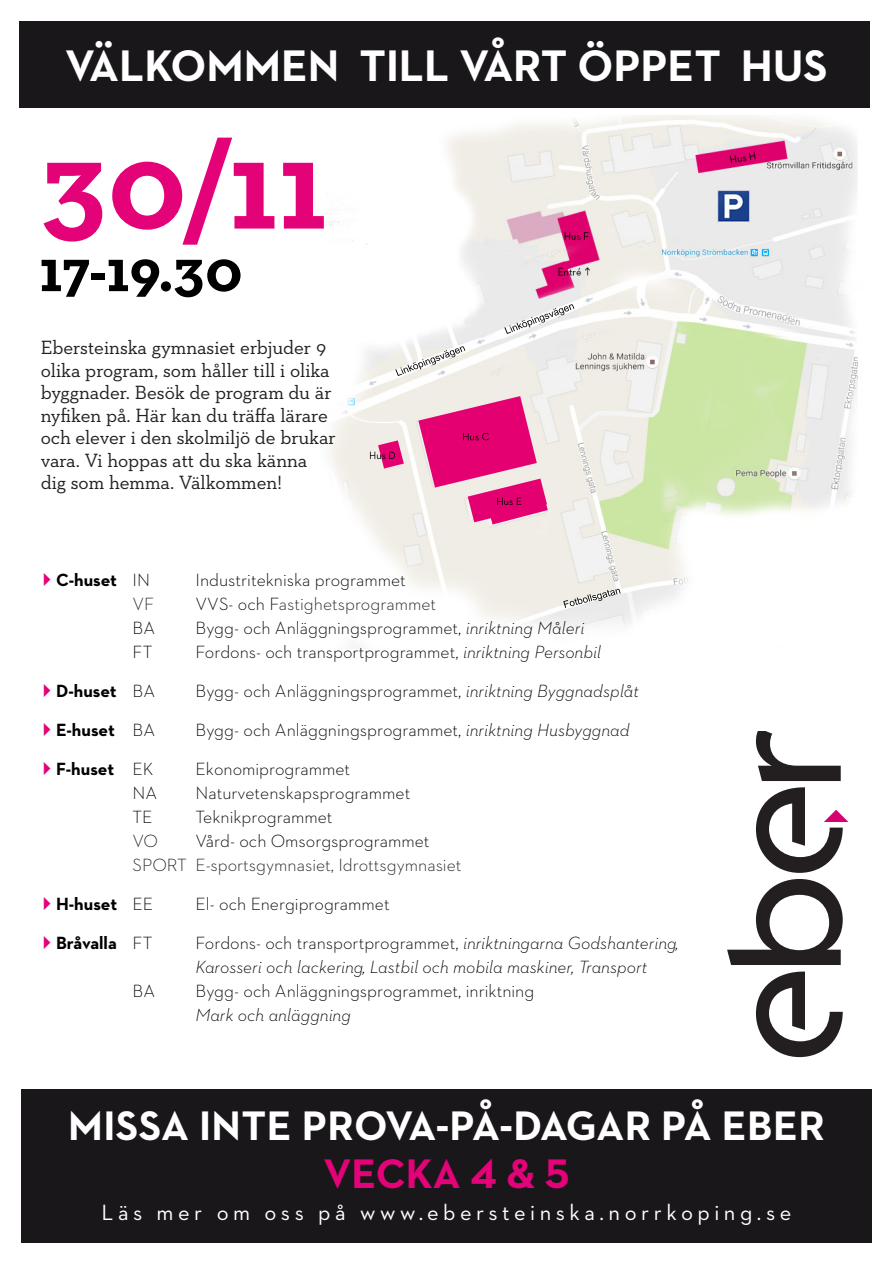
<style>
.page{position:relative;width:893px;height:1263px;background:#fff}
.page>*{position:absolute;margin:0;border:0;box-sizing:border-box;transform-origin:0 0}
.t1{font:700 126px "Neutraface Slab Text";color:#e40278}
.t2{font:700 60px "Neutraface Slab Text";color:#000}
.t3{font:700 45px "Neutraface 2 Text";color:#fff}
.t4{font:700 42px "Neutraface 2 Text";letter-spacing:.01em;color:#fff}
.t5{font:700 42px "Neutraface 2 Text";color:#e40278}
.t6{font:22.5px "Neutraface 2 Text";letter-spacing:.2em;color:#fff}
.t7{font:19.5px/22.5px "Neutraface Slab Text";letter-spacing:-.005em;color:#231f20}
.t8{font:300 18px/24px "Neutraface 2 Text";color:#000}
.t9{font:300 18px "Neutraface 2 Text";color:#231f20}
.t10{font:italic 300 18px "Neutraface 2 Text";color:#000}
.t11{font:700 18px "Neutraface 2 Text";color:#000}
.s1{font-weight:300}
.s2{color:#000}
.s3{font-style:italic}
</style>
<div class="page">
<img style="left:320px;top:115px;width:538px;height:515px">
<img style="left:442px;top:346px;width:23px;height:12px">
<img style="left:551px;top:304px;width:23px;height:12px">
<img style="left:597px;top:589px;width:24px;height:9px">
<img style="left:378px;top:440px;width:26px;height:28px">
<img style="left:468px;top:479px;width:79px;height:43px">
<img style="left:489px;top:497px;width:59px;height:27px">
<img style="left:418px;top:396px;width:119px;height:91px">
<img style="left:463px;top:433px;width:26px;height:7px">
<img style="left:370px;top:452px;width:25px;height:7px">
<img style="left:497px;top:498px;width:24px;height:7px">
<div style="left:20px;top:21px;width:850px;height:87px;background:#1a171b"></div>
<div style="left:21px;top:1089px;width:851px;height:154px;background:#1a171b"></div>
<svg style="left:727px;top:879px;width:116px;height:86px"></svg>
<svg style="left:756px;top:732px;width:85px;height:49px"></svg>
<svg style="left:756px;top:971px;width:87px;height:86px"></svg>
<svg style="left:756px;top:787px;width:92px;height:86px"></svg>
<p class="t3" style="left:65px;top:37px;width:764px">VÄLKOMMEN TILL VÅRT ÖPPET HUS</p>
<p class="t1" style="left:42px;top:105px;width:288px">30/11</p>
<p class="t2" style="left:40px;top:232px;width:204px">17-19.30</p>
<p class="t7" style="left:41px;top:336px;width:297px">Ebersteinska gymnasiet erbjuder 9 olika program, som håller till i olika byggnader. Besök de program du är nyfiken på. Här kan du träffa lärare och elever i den skolmiljö de brukar vara. Vi hoppas att du ska känna dig som hemma. Välkommen!</p>
<p class="t11" style="left:56px;top:568px;width:96px">C-huset <span class="s1">IN</span></p>
<p class="t8" style="left:196px;top:568px;width:212px">Industritekniska programmet</p>
<p class="t9" style="left:133px;top:593px;width:23px">VF</p>
<p class="t9" style="left:196px;top:593px;width:242px"><span class="s2">VVS- och F</span>astighetsprogrammet</p>
<p class="t8" style="left:133px;top:616px;width:24px">BA</p>
<p class="t8" style="left:196px;top:616px;width:390px">Bygg- och Anläggningsprogrammet, <span class="s3">inriktning Måleri</span></p>
<p class="t8" style="left:133px;top:640px;width:21px">FT</p>
<p class="t8" style="left:196px;top:640px;width:407px">Fordons- och transportprogrammet, <span class="s3">inriktning Personbil</span></p>
<p class="t11" style="left:56px;top:679px;width:101px">D-huset <span class="s1">BA</span></p>
<p class="t8" style="left:196px;top:679px;width:445px">Bygg- och Anläggningsprogrammet, <span class="s3">inriktning Byggnadsplåt</span></p>
<p class="t11" style="left:56px;top:718px;width:101px">E-huset <span class="s1">BA</span></p>
<p class="t8" style="left:196px;top:718px;width:435px">Bygg- och Anläggningsprogrammet, <span class="s3">inriktning Husbyggnad</span></p>
<p class="t11" style="left:56px;top:757px;width:99px">F-huset <span class="s1">EK</span></p>
<p class="t8" style="left:196px;top:757px;width:156px">Ekonomiprogrammet</p>
<p class="t8" style="left:133px;top:781px;width:26px">NA</p>
<p class="t8" style="left:196px;top:781px;width:216px">Naturvetenskapsprogrammet</p>
<p class="t8" style="left:133px;top:805px;width:22px">TE</p>
<p class="t8" style="left:196px;top:805px;width:138px">Teknikprogrammet</p>
<p class="t9" style="left:133px;top:830px;width:27px">VO</p>
<p class="t8" style="left:196px;top:829px;width:235px">Vård- och Omsorgsprogrammet</p>
<p class="t9" style="left:133px;top:854px;width:330px">SPORT E-sportsgymnasiet, Idrottsgymnasiet</p>
<p class="t11" style="left:56px;top:892px;width:99px">H-huset <span class="s1">EE</span></p>
<p class="t8" style="left:196px;top:892px;width:196px">El- och Energiprogrammet</p>
<p class="t11" style="left:56px;top:931px;width:98px">Bråvalla <span class="s1">FT</span></p>
<p class="t8" style="left:196px;top:931px;width:485px">Fordons- och transportprogrammet, <span class="s3">inriktningarna Godshantering,</span></p>
<p class="t10" style="left:196px;top:956px;width:453px">Karosseri och lackering, Lastbil och mobila maskiner, Transport</p>
<p class="t8" style="left:133px;top:979px;width:24px">BA</p>
<p class="t8" style="left:196px;top:979px;width:340px">Bygg- och Anläggningsprogrammet, inriktning<br><span class="s3">Mark och anläggning</span></p>
<p class="t4" style="left:68px;top:1099px;width:758px">MISSA INTE PROVA-PÅ-DAGAR PÅ EBER</p>
<p class="t5" style="left:324px;top:1147px;width:247px">VECKA 4 &amp; 5</p>
<p class="t6" style="left:102px;top:1198px;width:691px">Läs mer om oss på www.ebersteinska.norrkoping.se</p>
</div>
